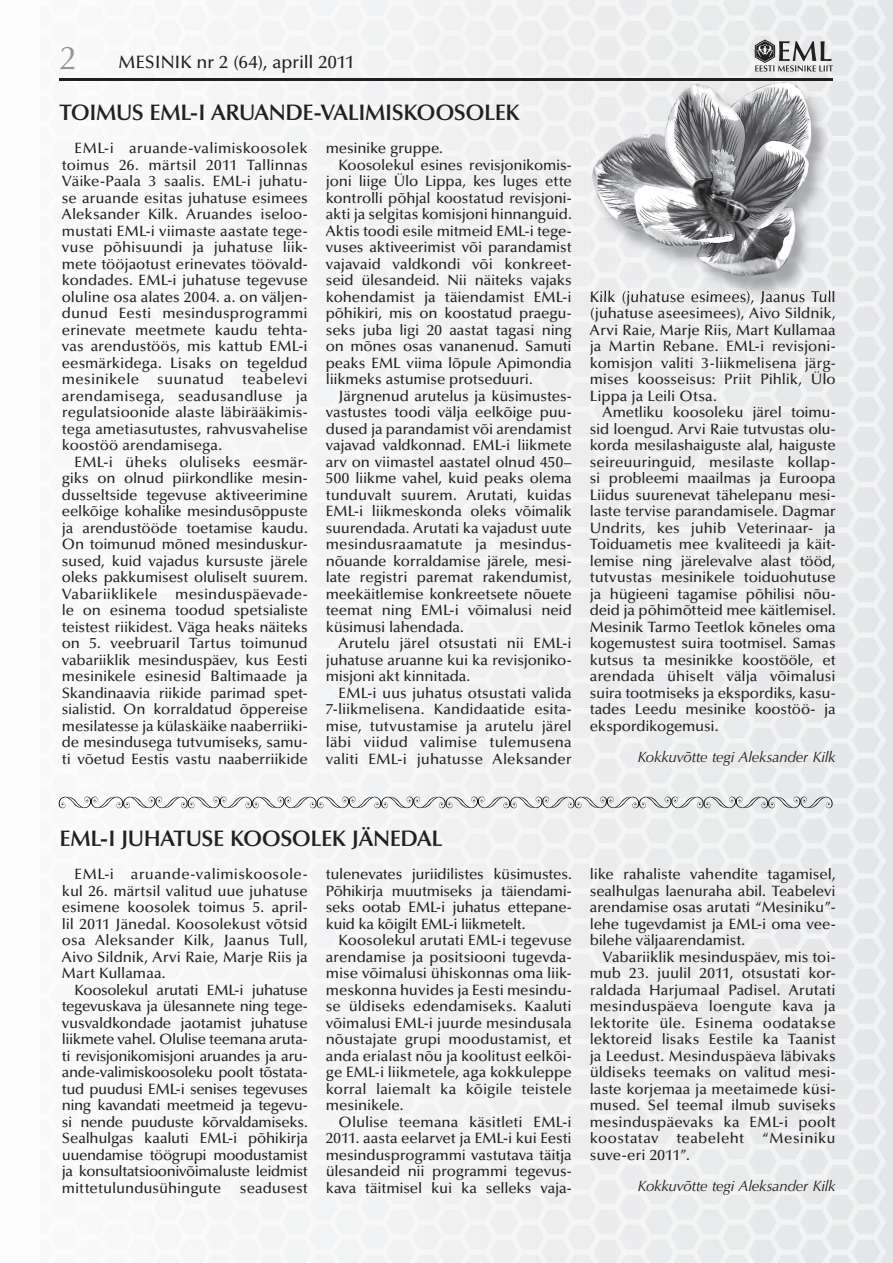
<style>
.page{position:relative;width:893px;height:1263px;background:#fff}
.page>*{position:absolute;margin:0;border:0;box-sizing:border-box;transform-origin:0 0}
.t1{font:600 22.5px "Optima LT Std";letter-spacing:-.02em;color:#231f20}
.t2{font:500 18px "Optima LT Std";letter-spacing:-.005em;color:#231f20}
.t3{font:500 15px/16.5px "Optima LT Std";letter-spacing:-.01em;color:#231f20;text-align:justify}
.t4{font:500 15px "Optima LT Std";letter-spacing:.01em;color:#231f20}
.t5{font:italic 15px "Optima LT Std";letter-spacing:-.015em;color:#231f20}
.s1{font-weight:400;font-size:33px;color:#939598}
</style>
<div class="page">
<img style="left:59px;top:0;width:834px;height:1263px">
<hr style="left:60px;top:78px;width:773px;height:3px;background:#231f20">
<svg style="left:755px;top:39px;width:78px;height:33px"></svg>
<svg style="left:58px;top:796px;width:775px;height:13px"></svg>
<img style="left:593px;top:83px;width:236px;height:208px">
<img style="left:593px;top:291px;width:236px;height:5px">
<div style="left:587px;top:81px;width:230px;height:204px;background:#ededee"></div>
<img style="left:593px;top:83px;width:224px;height:202px">
<p class="t2" style="left:60px;top:52px;width:297px"><span class="s1">2</span> MESINIK nr 2 (64), aprill 2011</p>
<h1 class="t1" style="left:60px;top:99px;width:462px">TOIMUS EML-I ARUANDE-VALIMISKOOSOLEK</h1>
<p class="t3" style="left:62px;top:140px;width:247px;text-indent:13px">EML-i aruande-valimiskoosolek toimus 26. märtsil 2011 Tallinnas Väike-Paala 3 saalis. EML-i juhatu&shy;se aruande esitas juhatuse esimees Aleksander Kilk. Aruandes iseloo&shy;mustati EML-i viimaste aastate tege&shy;vuse põhisuundi ja juhatuse liik&shy;mete tööjaotust erinevates töövald&shy;kondades. EML-i juhatuse tegevuse oluline osa alates 2004. a. on väljen&shy;dunud Eesti mesindusprogrammi erinevate meetmete kaudu tehta&shy;vas arendustöös, mis kattub EML-i eesmärkidega. Lisaks on tegeldud mesinikele suunatud teabelevi arendamisega, seadusandluse ja regulatsioonide alaste läbirääkimis&shy;tega ametiasutustes, rahvusvahelise koostöö arendamisega.</p>
<p class="t3" style="left:62px;top:454px;width:247px;text-indent:13px">EML-i üheks oluliseks eesmär&shy;giks on olnud piirkondlike mesin&shy;dusseltside tegevuse aktiveerimine eelkõige kohalike mesindusõppuste ja arendustööde toetamise kaudu.<br>On toimunud mõned mesinduskur&shy;sused, kuid vajadus kursuste järele oleks pakkumisest oluliselt suurem.<br>Vabariiklikele mesinduspäevade&shy;le on esinema toodud spetsialiste teistest riikidest. Väga heaks näiteks on 5. veebruaril Tartus toimunud vabariiklik mesinduspäev, kus Eesti mesinikele esinesid Baltimaade ja Skandinaavia riikide parimad spet&shy;sialistid. On korraldatud õppereise mesilatesse ja külaskäike naaberriiki&shy;de mesindusega tutvumiseks, samu&shy;ti võetud Eestis vastu naaberriikide</p>
<p class="t3" style="left:326px;top:140px;width:119px">mesinike gruppe.</p>
<p class="t3" style="left:339px;top:157px;width:235px">Koosolekul esines revisjonikomis-</p>
<p class="t3" style="left:326px;top:173px;width:247px">joni liige Ülo Lippa, kes luges ette</p>
<p class="t3" style="left:326px;top:190px;width:247px">kontrolli põhjal koostatud revisjoni-</p>
<p class="t3" style="left:326px;top:206px;width:247px">akti ja selgitas komisjoni hinnanguid.</p>
<p class="t3" style="left:326px;top:223px;width:247px">Aktis toodi esile mitmeid EML-i tege-</p>
<p class="t3" style="left:326px;top:239px;width:247px">vuses aktiveerimist või parandamist</p>
<p class="t3" style="left:326px;top:256px;width:247px">vajavaid valdkondi või konkreet-</p>
<p class="t3" style="left:326px;top:272px;width:247px">seid ülesandeid. Nii näiteks vajaks</p>
<p class="t3" style="left:326px;top:289px;width:247px">kohendamist ja täiendamist EML-i</p>
<p class="t3" style="left:326px;top:305px;width:247px">põhikiri, mis on koostatud praegu-</p>
<p class="t3" style="left:326px;top:322px;width:247px">seks juba ligi 20 aastat tagasi ning</p>
<p class="t3" style="left:326px;top:338px;width:247px">on mõnes osas vananenud. Samuti</p>
<p class="t3" style="left:326px;top:355px;width:247px">peaks EML viima lõpule Apimondia</p>
<p class="t3" style="left:326px;top:371px;width:208px">liikmeks astumise protseduuri.</p>
<p class="t3" style="left:339px;top:388px;width:235px">Järgnenud arutelus ja küsimustes-</p>
<p class="t3" style="left:326px;top:404px;width:247px">vastustes toodi välja eelkõige puu-</p>
<p class="t3" style="left:326px;top:421px;width:247px">dused ja parandamist või arendamist</p>
<p class="t3" style="left:326px;top:437px;width:247px">vajavad valdkonnad. EML-i liikmete</p>
<p class="t3" style="left:326px;top:454px;width:247px">arv on viimastel aastatel olnud 450–</p>
<p class="t3" style="left:326px;top:470px;width:247px">500 liikme vahel, kuid peaks olema</p>
<p class="t3" style="left:326px;top:487px;width:247px">tunduvalt suurem. Arutati, kuidas</p>
<p class="t3" style="left:326px;top:503px;width:247px">EML-i liikmeskonda oleks võimalik</p>
<p class="t3" style="left:326px;top:520px;width:247px">suurendada. Arutati ka vajadust uute</p>
<p class="t3" style="left:326px;top:536px;width:247px">mesindusraamatute ja mesindus-</p>
<p class="t3" style="left:326px;top:553px;width:247px">nõuande korraldamise järele, mesi-</p>
<p class="t3" style="left:326px;top:569px;width:247px">late registri paremat rakendumist,</p>
<p class="t3" style="left:326px;top:586px;width:247px">meekäitlemise konkreetsete nõuete</p>
<p class="t3" style="left:326px;top:602px;width:247px">teemat ning EML-i võimalusi neid</p>
<p class="t3" style="left:326px;top:619px;width:140px">küsimusi lahendada.</p>
<p class="t3" style="left:339px;top:635px;width:235px">Arutelu järel otsustati nii EML-i</p>
<p class="t3" style="left:326px;top:652px;width:247px">juhatuse aruanne kui ka revisjoniko-</p>
<p class="t3" style="left:326px;top:668px;width:146px">misjoni akt kinnitada.</p>
<p class="t3" style="left:339px;top:685px;width:235px">EML-i uus juhatus otsustati valida</p>
<p class="t3" style="left:326px;top:701px;width:247px">7-liikmelisena. Kandidaatide esita-</p>
<p class="t3" style="left:326px;top:718px;width:247px">mise, tutvustamise ja arutelu järel</p>
<p class="t4" style="left:326px;top:734px;width:247px">läbi viidud valimise tulemusena</p>
<p class="t4" style="left:326px;top:750px;width:247px">valiti EML-i juhatusse Aleksander</p>
<p class="t3" style="left:590px;top:289px;width:247px">Kilk (juhatuse esimees), Jaanus Tull (juhatuse aseesimees), Aivo Sildnik, Arvi Raie, Marje Riis, Mart Kullamaa ja Martin Rebane. EML-i revisjoni&shy;komisjon valiti 3-liikmelisena järg&shy;mises koosseisus: Priit Pihlik, Ülo Lippa ja Leili Otsa.</p>
<p class="t3" style="left:590px;top:404px;width:247px;text-indent:13px">Ametliku koosoleku järel toimu&shy;sid loengud. Arvi Raie tutvustas olu&shy;korda mesilashaiguste alal, haiguste seireuuringuid, mesilaste kollap&shy;si probleemi maailmas ja Euroopa Liidus suurenevat tähelepanu mesi&shy;laste tervise parandamisele. Dagmar Undrits, kes juhib Veterinaar- ja Toiduametis mee kvaliteedi ja käit&shy;lemise ning järelevalve alast tööd, tutvustas mesinikele toiduohutuse ja hügieeni tagamise põhilisi nõu&shy;deid ja põhimõtteid mee käitlemisel.<br>Mesinik Tarmo Teetlok kõneles oma kogemustest suira tootmisel. Samas kutsus ta mesinikke koostööle, et arendada ühiselt välja võimalusi suira tootmiseks ja ekspordiks, kasu&shy;tades Leedu mesinike koostöö- ja ekspordikogemusi.</p>
<p class="t5" style="left:637px;top:748px;width:200px">Kokkuvõtte tegi Aleksander Kilk</p>
<h1 class="t1" style="left:60px;top:825px;width:385px">EML-I JUHATUSE KOOSOLEK JÄNEDAL</h1>
<p class="t3" style="left:62px;top:866px;width:247px;text-indent:13px">EML-i aruande-valimiskoosole&shy;kul 26. märtsil valitud uue juhatuse esimene koosolek toimus 5. april&shy;lil 2011 Jänedal. Koosolekust võtsid osa Aleksander Kilk, Jaanus Tull, Aivo Sildnik, Arvi Raie, Marje Riis ja Mart Kullamaa.</p>
<p class="t3" style="left:62px;top:982px;width:247px;text-indent:13px">Koosolekul arutati EML-i juhatuse tegevuskava ja ülesannete ning tege&shy;vusvaldkondade jaotamist juhatuse liikmete vahel. Olulise teemana aruta&shy;ti revisjonikomisjoni aruandes ja aru&shy;ande-valimiskoosoleku poolt tõstata&shy;tud puudusi EML-i senises tegevuses ning kavandati meetmeid ja tegevu&shy;si nende puuduste kõrvaldamiseks.<br>Sealhulgas kaaluti EML-i põhikirja uuendamise töögrupi moodustamist ja konsultatsioonivõimaluste leidmist mittetulundusühingute</p>
<p class="t3" style="left:240px;top:1180px;width:69px">seadusest</p>
<p class="t3" style="left:326px;top:866px;width:247px">tulenevates juriidilistes küsimustes.<br>Põhikirja muutmiseks ja täiendami&shy;seks ootab EML-i juhatus ettepane&shy;kuid ka kõigilt EML-i liikmetelt.</p>
<p class="t3" style="left:326px;top:932px;width:247px;text-indent:13px">Koosolekul arutati EML-i tegevuse arendamise ja positsiooni tugevda&shy;mise võimalusi ühiskonnas oma liik&shy;meskonna huvides ja Eesti mesindu&shy;se üldiseks edendamiseks. Kaaluti võimalusi EML-i juurde mesindusala nõustajate grupi moodustamist, et anda erialast nõu ja koolitust eelkõi&shy;ge EML-i liikmetele, aga kokkuleppe korral laiemalt ka kõigile teistele mesinikele.</p>
<p class="t3" style="left:326px;top:1114px;width:247px;text-indent:13px">Olulise teemana käsitleti EML-i 2011. aasta eelarvet ja EML-i kui Eesti mesindusprogrammi vastutava täitja ülesandeid nii programmi tegevus&shy;kava täitmisel kui ka selleks vaja-</p>
<p class="t3" style="left:590px;top:866px;width:247px">like rahaliste vahendite tagamisel, sealhulgas laenuraha abil. Teabelevi arendamise osas arutati “Mesiniku”- lehe tugevdamist ja EML-i oma vee&shy;bilehe väljaarendamist.</p>
<p class="t3" style="left:590px;top:949px;width:247px;text-indent:13px">Vabariiklik mesinduspäev, mis toi&shy;mub 23. juulil 2011, otsustati kor&shy;raldada Harjumaal Padisel. Arutati mesinduspäeva loengute kava ja lektorite üle. Esinema oodatakse lektoreid lisaks Eestile ka Taanist ja Leedust. Mesinduspäeva läbivaks üldiseks teemaks on valitud mesi&shy;laste korjemaa ja meetaimede küsi&shy;mused. Sel teemal ilmub suviseks mesinduspäevaks ka EML-i poolt koostatav teabeleht “Mesiniku suve-eri 2011”.</p>
<p class="t5" style="left:637px;top:1177px;width:200px">Kokkuvõtte tegi Aleksander Kilk</p>
</div>
